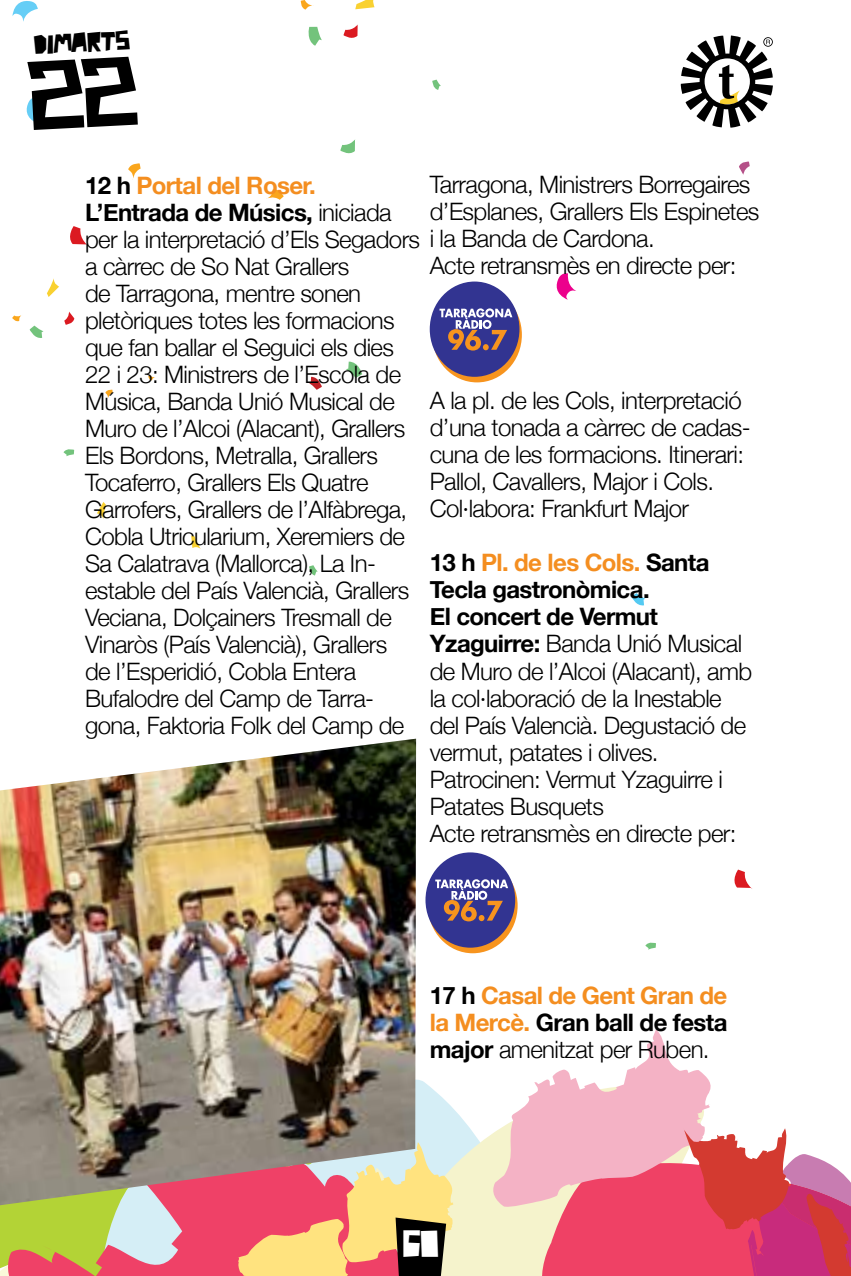
<style>
.page{position:relative;width:851px;height:1276px;background:#fff}
.page>*{position:absolute;margin:0;border:0;box-sizing:border-box;transform-origin:0 0}
.t1{font:500 36px "Caliquea";color:#fff}
.t2{font:500 27px "Caliquea";color:#000}
.t3{font:300 24px/27px "Helvetica Neue";letter-spacing:-.025em;color:#000}
.t4{font:700 24px/27px "Helvetica Neue";letter-spacing:-.025em;color:#f48e20;text-align:justify}
.s1{font-weight:700}
.s2{font-weight:700;color:#f48e20}
.s3{color:#000}
.s4{font-weight:300;color:#000}
</style>
<div class="page">
<svg style="left:427px;top:891px;width:223px;height:385px"></svg>
<svg style="left:490px;top:1029px;width:360px;height:247px"></svg>
<svg style="left:0;top:1142px;width:454px;height:134px;background:#d49971"></svg>
<svg style="left:30px;top:326px;width:14px;height:12px"></svg>
<svg style="left:631px;top:593px;width:14px;height:13px"></svg>
<svg style="left:309px;top:565px;width:9px;height:10px"></svg>
<svg style="left:432px;top:80px;width:9px;height:10px"></svg>
<svg style="left:12px;top:315px;width:10px;height:7px"></svg>
<svg style="left:148px;top:375px;width:7px;height:5px"></svg>
<svg style="left:64px;top:311px;width:10px;height:14px"></svg>
<svg style="left:47px;top:278px;width:12px;height:19px"></svg>
<svg style="left:63px;top:449px;width:11px;height:7px"></svg>
<svg style="left:645px;top:940px;width:11px;height:9px"></svg>
<svg style="left:105px;top:389px;width:8px;height:9px"></svg>
<svg style="left:97px;top:502px;width:9px;height:17px"></svg>
<svg style="left:308px;top:27px;width:14px;height:19px"></svg>
<svg style="left:300px;top:0;width:12px;height:10px"></svg>
<svg style="left:340px;top:139px;width:16px;height:15px"></svg>
<svg style="left:343px;top:24px;width:15px;height:14px"></svg>
<svg style="left:556px;top:273px;width:20px;height:27px"></svg>
<svg style="left:355px;top:0;width:20px;height:9px"></svg>
<svg style="left:346px;top:361px;width:16px;height:17px"></svg>
<svg style="left:309px;top:377px;width:13px;height:13px"></svg>
<svg style="left:266px;top:189px;width:17px;height:11px"></svg>
<svg style="left:739px;top:161px;width:10px;height:14px"></svg>
<svg style="left:128px;top:163px;width:13px;height:17px"></svg>
<svg style="left:70px;top:226px;width:18px;height:20px"></svg>
<svg style="left:734px;top:869px;width:18px;height:20px"></svg>
<svg style="left:12px;top:1px;width:26px;height:21px"></svg>
<svg style="left:191px;top:535px;width:10px;height:14px"></svg>
<img style="left:0;top:738px;width:416px;height:467px">
<svg style="left:432px;top:287px;width:90px;height:95px"></svg>
<div style="left:429px;top:281px;width:90px;height:96px;background:#323491;border-radius:50%"></div>
<svg style="left:439px;top:308px;width:73px;height:42px"></svg>
<svg style="left:680px;top:35px;width:92px;height:93px"></svg>
<svg style="left:428px;top:858px;width:89px;height:95px"></svg>
<div style="left:425px;top:852px;width:90px;height:95px;background:#323491;border-radius:50%"></div>
<svg style="left:435px;top:879px;width:73px;height:42px"></svg>
<svg style="left:26px;top:97px;width:20px;height:27px"></svg>
<p class="t2" style="left:33px;top:29px;width:98px;rotate:-3deg">DIMARTS</p>
<p class="t3" style="left:429px;top:171px;width:331px">Tarragona, Ministrers Borregaires d’Esplanes, Grallers Els Espinetes</p>
<p class="t3" style="left:429px;top:252px;width:308px">Acte retransmès en directe per:</p>
<p class="t3" style="left:85px;top:171px;width:571px"><span class="s1">12 h</span> <span class="s2">Portal del Roser.<br></span><span class="s1">L’Entrada de Músics,</span> iniciada<br>per la interpretació d’Els Segadors i la Banda de Cardona. a càrrec de So Nat Grallers<br>de Tarragona, mentre sonen<br>pletòriques totes les formacions<br>que fan ballar el Seguici els dies<br>22 i 23: Ministrers de l’Escola de<br>Música, Banda Unió Musical de<br>Muro de l’Alcoi (Alacant), Grallers<br>Els Bordons, Metralla, Grallers<br>Tocaferro, Grallers Els Quatre<br>Garrofers, Grallers de l’Alfàbrega,<br>Cobla Utricularium, Xeremiers de<br>Sa Calatrava (Mallorca), La In-<br>estable del País Valencià, Grallers<br>Veciana, Dolçainers Tresmall de<br>Vinaròs (País Valencià), Grallers<br>de l’Esperidió, Cobla Entera<br>Bufalodre del Camp de Tarra-<br>gona, Faktoria Folk del Camp de</p>
<p class="t3" style="left:429px;top:387px;width:322px">A la pl. de les Cols, interpretació d’una tonada a càrrec de cadas&shy;cuna de les formacions. Itinerari:<br>Pallol, Cavallers, Major i Cols.<br>Col·labora: Frankfurt Major</p>
<p class="t3" style="left:429px;top:549px;width:324px"><span class="s1">13 h</span> <span class="s2">Pl. de les Cols.</span> <span class="s1">Santa<br>Tecla gastronòmica.<br>El concert de Vermut<br>Yzaguirre:</span> Banda Unió Musical de Muro de l’Alcoi (Alacant), amb la col·laboració de la Inestable del País Valencià. Degustació de vermut, patates i olives.<br>Patrocinen: Vermut Yzaguirre i<br>Patates Busquets<br>Acte retransmès en directe per:</p>
<p class="t4" style="left:429px;top:981px;width:299px"><span class="s3">17 h</span> Casal de Gent Gran de la Mercè. <span class="s3">Gran ball de festa major</span> <span class="s4">amenitzat per Ruben.</span></p>
<h1 class="t1" style="left:402px;top:1224px;width:37px">60</h1>
</div>
